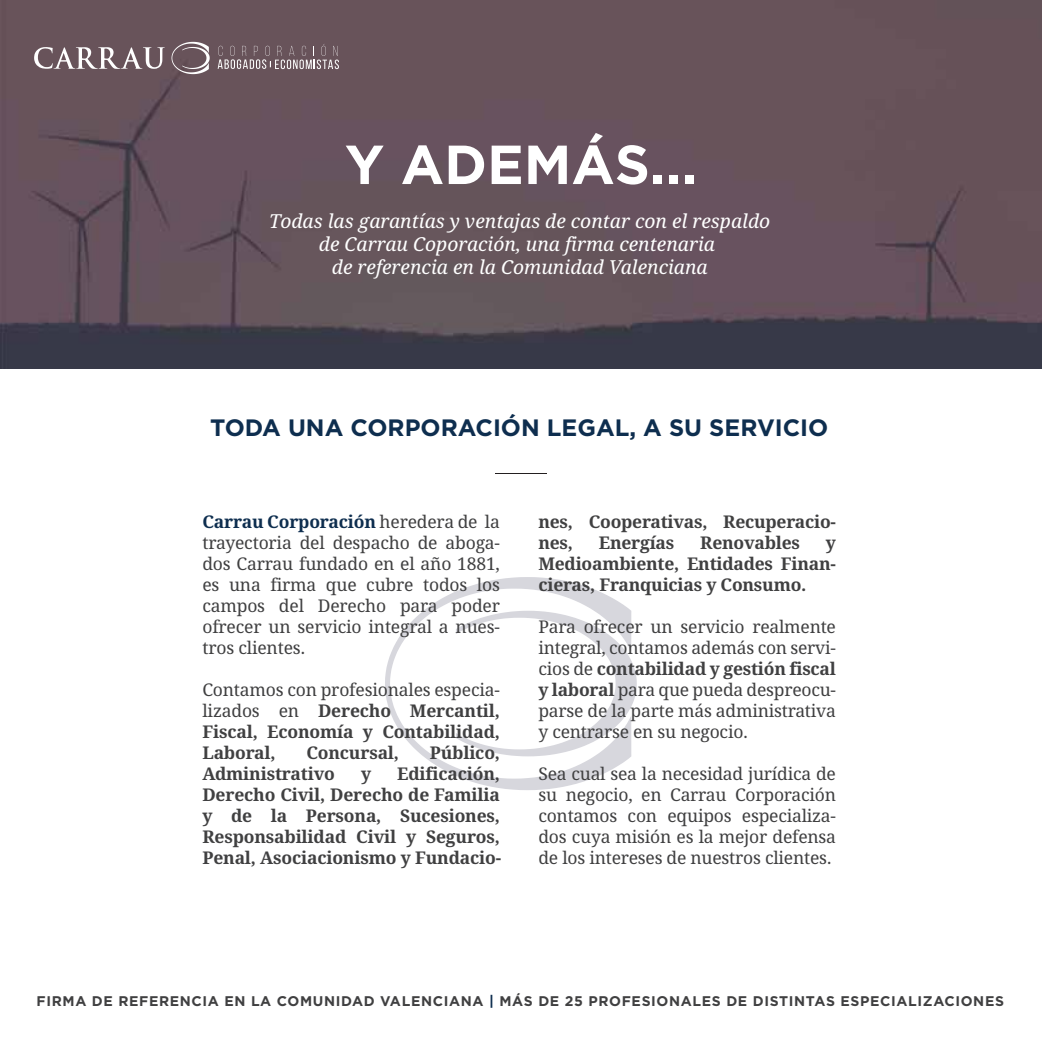
<style>
.page{position:relative;width:1042px;height:1042px;background:#fff}
.page>*{position:absolute;margin:0;border:0;box-sizing:border-box;transform-origin:0 0}
.t1{font:700 54.77px "Gotham";color:#fff}
.t2{font:700 23.62px "Gotham";color:#0e2e4f}
.t3{font:italic 19.25px/23.1px "Droid Serif";color:#fff;text-align:center}
.t4{font:17.5px/21px "Droid Serif";letter-spacing:-.015em;color:#404041;text-align:justify}
.t5{font:700 17.5px/21px "Droid Serif";letter-spacing:-.01em;color:#404041;text-align:justify}
.t6{font:700 14px "Gotham";letter-spacing:.045em;color:#404041}
.s1{font-weight:700;color:#0e2e4f}
.s2{font-weight:400}
.s3{font-weight:700}
.s4{color:#0e2e4f}
</style>
<div class="page">
<img style="left:0;top:0;width:1042px;height:369px">
<svg style="left:385px;top:577px;width:246px;height:213px"></svg>
<svg style="left:456px;top:611px;width:181px;height:145px"></svg>
<svg style="left:34px;top:47px;width:131px;height:22px"></svg>
<svg style="left:171px;top:42px;width:39px;height:32px"></svg>
<svg style="left:218px;top:44px;width:121px;height:25px;background:#806e74"></svg>
<hr style="left:495px;top:473px;width:52px;height:1px;background:#231f20">
<h1 class="t1" style="left:345px;top:145px;width:353px">Y ADEMÁS...</h1>
<p class="t3" style="left:269px;top:210px;width:502px">Todas las garantías y ventajas de contar con el respaldo de Carrau Coporación, una firma centenaria<br>de referencia en la Comunidad Valenciana</p>
<h2 class="t2" style="left:210px;top:420px;width:620px">TODA UNA CORPORACIÓN LEGAL, A SU SERVICIO</h2>
<p class="t4" style="left:202px;top:514px;width:299px"><span class="s1">Carrau Corporación</span> heredera de la trayectoria del despacho de aboga&shy;dos Carrau fundado en el año 1881, es una firma que cubre todos los campos del Derecho para poder ofrecer un servicio integral a nues&shy;tros clientes.</p>
<p class="t5" style="left:202px;top:682px;width:299px"><span class="s2">Contamos con profesionales especia&shy;lizados en</span> Derecho Mercantil, Fiscal, Economía y Contabilidad, Laboral,</p>
<p class="t5" style="left:306px;top:745px;width:94px">Concursal,</p>
<p class="t5" style="left:430px;top:745px;width:72px">Público,</p>
<p class="t5" style="left:202px;top:766px;width:134px">Administrativo</p>
<p class="t5" style="left:361px;top:766px;width:12px">y</p>
<p class="t5" style="left:202px;top:766px;width:300px;text-indent:195px">Edificación, Derecho Civil, Derecho de Familia y de la Persona, Sucesiones, Responsabilidad Civil y Seguros, Penal, Asociacionismo y Fundacio-</p>
<p class="t5" style="left:538px;top:514px;width:299px">nes, Cooperativas, Recuperacio&shy;nes,</p>
<p class="t5" style="left:599px;top:535px;width:77px">Energías</p>
<p class="t5" style="left:700px;top:535px;width:101px">Renovables</p>
<p class="t5" style="left:538px;top:535px;width:299px;text-indent:287px">y Medioambiente, Entidades Finan&shy;cieras, Franquicias y Consumo.</p>
<p class="t4" style="left:538px;top:619px;width:299px">Para ofrecer un servicio realmente integral, contamos además con servi&shy;cios de <span class="s3">contabilidad y gestión fiscal y laboral</span> para que pueda despreocu&shy;parse de la parte más administrativa y centrarse en su negocio.</p>
<p class="t4" style="left:538px;top:766px;width:299px">Sea cual sea la necesidad jurídica de su negocio, en Carrau Corporación contamos con equipos especializa&shy;dos cuya misión es la mejor defensa de los intereses de nuestros clientes.</p>
<p class="t6" style="left:37px;top:996px;width:969px">FIRMA DE REFERENCIA EN LA COMUNIDAD VALENCIANA <span class="s4">|</span> MÁS DE 25 PROFESIONALES DE DISTINTAS ESPECIALIZACIONES</p>
</div>
